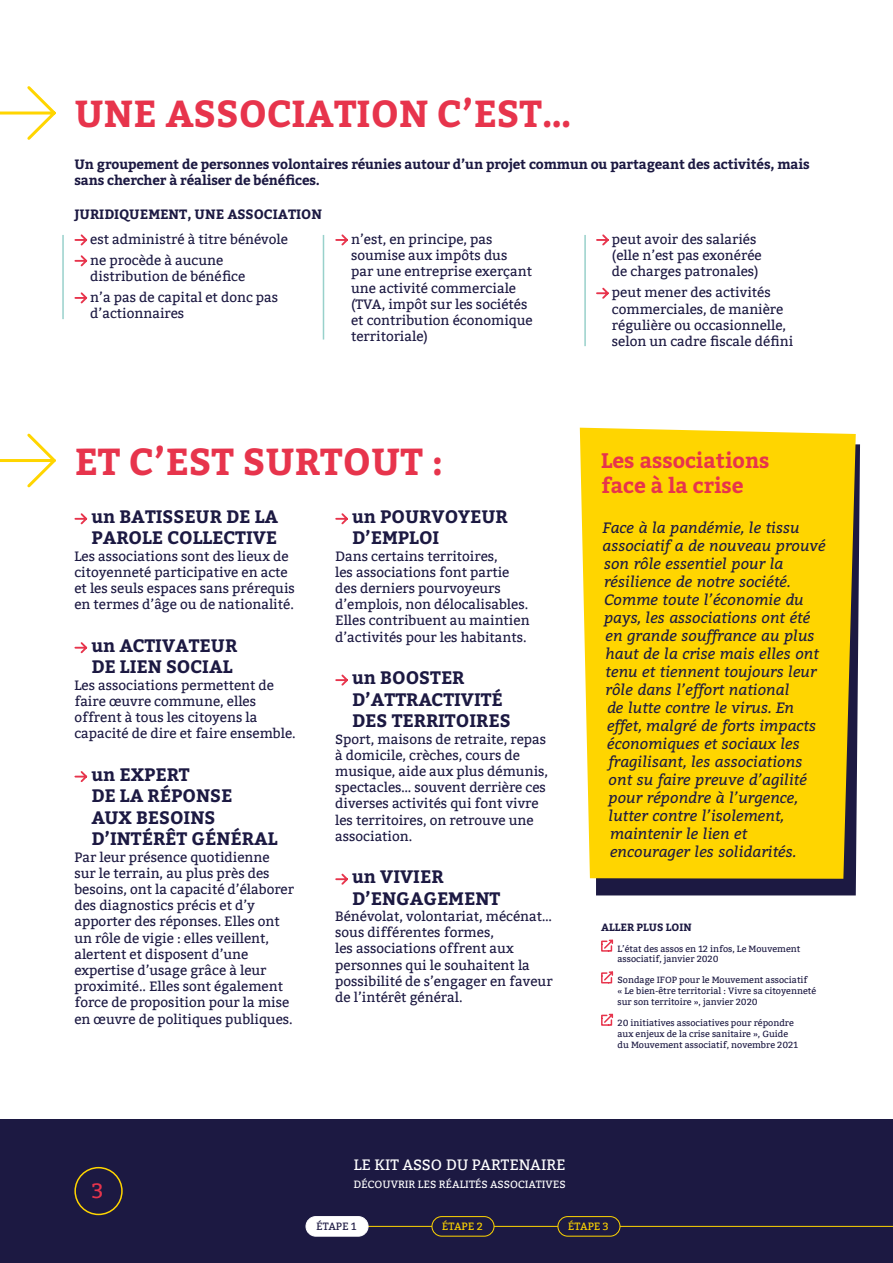
<style>
.page{position:relative;width:893px;height:1263px;background:#fff}
.page>*{position:absolute;margin:0;border:0;box-sizing:border-box;transform-origin:0 0}
.t1{font:700 37.5px "Bitter";color:#e7344c}
.t2{font:700 21px/25.2px "Bitter";color:#e7344c}
.t3{font:21px "Bitter";color:#e7344c}
.t4{font:700 18px/21.6px "Bitter";color:#1c1942}
.t5{font:italic 15px "Bitter";color:#1c1942}
.t6{font:15px "Bitter";color:#fff}
.t7{font:13.5px/16.2px "Bitter";color:#1c1942}
.t8{font:700 13.5px/16.2px "Bitter";letter-spacing:-.01em;color:#1c1942}
.t9{font:10.5px "Bitter";color:#fff}
.t10{font:700 10.5px "Bitter";color:#1c1942}
.t11{font:10.5px "Bitter";color:#ffd500}
.t12{font:10.5px "Bitter";color:#1c1942}
.t13{font:9px/10.8px "Bitter";color:#1c1942}
</style>
<div class="page">
<div style="left:0;top:1119px;width:893px;height:144px;background:#1c1942"></div>
<div style="left:74px;top:1167px;width:49px;height:48px;border:2px solid #ffd500;border-radius:50%"></div>
<hr style="left:337px;top:1226px;width:556px;height:1px;background:#ffd500">
<div style="left:306px;top:1216px;width:62px;height:20px;background:#fff;border-radius:10px"></div>
<div style="left:306px;top:1216px;width:62px;height:20px;border:1px solid #fff;border-radius:10px"></div>
<div style="left:432px;top:1216px;width:62px;height:20px;background:#1c1942;border-radius:10px"></div>
<div style="left:432px;top:1216px;width:62px;height:20px;border:1px solid #ffd500;border-radius:10px"></div>
<div style="left:558px;top:1216px;width:62px;height:20px;background:#1c1942;border-radius:10px"></div>
<div style="left:558px;top:1216px;width:62px;height:20px;border:1px solid #ffd500;border-radius:10px"></div>
<svg style="left:596px;top:444px;width:264px;height:451px;background:#3f3d5f"></svg>
<svg style="left:74px;top:234px;width:14px;height:12px"></svg>
<svg style="left:74px;top:255px;width:14px;height:12px"></svg>
<svg style="left:74px;top:292px;width:14px;height:12px"></svg>
<svg style="left:335px;top:234px;width:13px;height:12px"></svg>
<svg style="left:596px;top:234px;width:13px;height:12px"></svg>
<svg style="left:596px;top:287px;width:13px;height:12px"></svg>
<svg style="left:74px;top:513px;width:14px;height:12px"></svg>
<svg style="left:74px;top:642px;width:14px;height:12px"></svg>
<svg style="left:74px;top:771px;width:14px;height:11px"></svg>
<svg style="left:335px;top:513px;width:13px;height:12px"></svg>
<svg style="left:335px;top:674px;width:13px;height:12px"></svg>
<svg style="left:335px;top:873px;width:13px;height:12px"></svg>
<svg style="left:0;top:86px;width:56px;height:54px"></svg>
<svg style="left:0;top:433px;width:56px;height:55px"></svg>
<hr style="left:62px;top:235px;width:2px;height:84px;background:#98d1cb">
<hr style="left:323px;top:235px;width:1px;height:105px;background:#98d1cb">
<hr style="left:584px;top:235px;width:2px;height:111px;background:#98d1cb">
<div style="left:580px;top:428px;width:276px;height:451px;background:#ffd500"></div>
<svg style="left:601px;top:939px;width:13px;height:13px"></svg>
<svg style="left:601px;top:1013px;width:13px;height:13px"></svg>
<svg style="left:601px;top:971px;width:13px;height:13px"></svg>
<h1 class="t1" style="left:74px;top:91px;width:498px">UNE ASSOCIATION C’EST…</h1>
<p class="t8" style="left:74px;top:156px;width:737px">Un groupement de personnes volontaires réunies autour d’un projet commun ou partageant des activités, mais sans chercher à réaliser de bénéfices.</p>
<p class="t8" style="left:74px;top:207px;width:249px">JURIDIQUEMENT, UNE ASSOCIATION</p>
<p class="t7" style="left:90px;top:229px;width:199px;line-height:20.9px">est administré à titre bénévole ne procède à aucune</p>
<p class="t7" style="left:90px;top:266px;width:189px;line-height:20.9px">distribution de bénéfice<br>n’a pas de capital et donc pas</p>
<p class="t7" style="left:90px;top:306px;width:96px">d’actionnaires</p>
<p class="t7" style="left:351px;top:231px;width:183px">n’est, en principe, pas soumise aux impôts dus par une entreprise exerçant une activité commerciale (TVA, impôt sur les sociétés et contribution économique territoriale)</p>
<p class="t7" style="left:612px;top:231px;width:151px">peut avoir des salariés (elle n’est pas exonérée de charges patronales)</p>
<p class="t7" style="left:612px;top:285px;width:183px">peut mener des activités commerciales, de manière régulière ou occasionnelle, selon un cadre fiscale défini</p>
<h1 class="t1" style="left:74px;top:439px;width:370px">ET C’EST SURTOUT :</h1>
<h3 class="t4" style="left:91px;top:506px;width:188px">un BATISSEUR DE LA<br>PAROLE COLLECTIVE</h3>
<p class="t7" style="left:74px;top:548px;width:222px">Les associations sont des lieux de citoyenneté participative en acte et les seuls espaces sans prérequis en termes d’âge ou de nationalité.</p>
<h3 class="t4" style="left:91px;top:635px;width:147px">un ACTIVATEUR<br>DE LIEN SOCIAL</h3>
<p class="t7" style="left:74px;top:677px;width:223px">Les associations permettent de faire œuvre commune, elles offrent à tous les citoyens la capacité de dire et faire ensemble.</p>
<h3 class="t4" style="left:91px;top:764px;width:188px">un EXPERT<br>DE LA RÉPONSE<br>AUX BESOINS<br>D’INTÉRÊT GÉNÉRAL</h3>
<p class="t7" style="left:74px;top:849px;width:221px">Par leur présence quotidienne sur le terrain, au plus près des besoins, ont la capacité d’élaborer des diagnostics précis et d’y apporter des réponses. Elles ont un rôle de vigie : elles veillent, alertent et disposent d’une expertise d’usage grâce à leur proximité.. Elles sont également force de proposition pour la mise en œuvre de politiques publiques.</p>
<h3 class="t4" style="left:352px;top:506px;width:157px">un POURVOYEUR<br>D’EMPLOI</h3>
<p class="t7" style="left:335px;top:548px;width:196px">Dans certains territoires,<br>les associations font partie des derniers pourvoyeurs d’emplois, non délocalisables.<br>Elles contribuent au maintien d’activités pour les habitants.</p>
<h3 class="t4" style="left:352px;top:667px;width:160px">un BOOSTER<br>D’ATTRACTIVITÉ<br>DES TERRITOIRES</h3>
<p class="t7" style="left:335px;top:731px;width:214px">Sport, maisons de retraite, repas à domicile, crèches, cours de musique, aide aux plus démunis, spectacles… souvent derrière ces diverses activités qui font vivre les territoires, on retrouve une association.</p>
<h3 class="t4" style="left:352px;top:866px;width:150px">un VIVIER<br>D’ENGAGEMENT</h3>
<p class="t7" style="left:335px;top:908px;width:219px">Bénévolat, volontariat, mécénat… sous différentes formes,<br>les associations offrent aux personnes qui le souhaitent la possibilité de s’engager en faveur de l’intérêt général.</p>
<h2 class="t2" style="left:601px;top:448px;width:170px">Les associations face à la crise</h2>
<p class="t5" style="left:603px;top:516px;width:198px">Face à la pandémie, le tissu</p>
<p class="t5" style="left:603px;top:534px;width:225px">associatif a de nouveau prouvé</p>
<p class="t5" style="left:604px;top:552px;width:181px">son rôle essentiel pour la</p>
<p class="t5" style="left:604px;top:570px;width:188px">résilience de notre société.</p>
<p class="t5" style="left:604px;top:588px;width:201px">Comme toute l’économie du</p>
<p class="t5" style="left:604px;top:606px;width:208px">pays, les associations ont été</p>
<p class="t5" style="left:606px;top:624px;width:210px">en grande souffrance au plus</p>
<p class="t5" style="left:606px;top:642px;width:215px">haut de la crise mais elles ont</p>
<p class="t5" style="left:606px;top:660px;width:213px">tenu et tiennent toujours leur</p>
<p class="t5" style="left:606px;top:678px;width:185px">rôle dans l’effort national</p>
<p class="t5" style="left:607px;top:696px;width:188px">de lutte contre le virus. En</p>
<p class="t5" style="left:607px;top:714px;width:210px">effet, malgré de forts impacts</p>
<p class="t5" style="left:607px;top:732px;width:194px">économiques et sociaux les</p>
<p class="t5" style="left:609px;top:750px;width:195px">fragilisant, les associations</p>
<p class="t5" style="left:609px;top:768px;width:200px">ont su faire preuve d’agilité</p>
<p class="t5" style="left:609px;top:786px;width:191px">pour répondre à l’urgence,</p>
<p class="t5" style="left:609px;top:804px;width:177px">lutter contre l’isolement,</p>
<p class="t5" style="left:610px;top:822px;width:139px">maintenir le lien et</p>
<p class="t5" style="left:610px;top:840px;width:187px">encourager les solidarités.</p>
<p class="t10" style="left:601px;top:921px;width:92px">ALLER PLUS LOIN</p>
<p class="t13" style="left:618px;top:943px;width:184px">L’état des assos en 12 infos, Le Mouvement associatif, janvier 2020</p>
<p class="t13" style="left:618px;top:975px;width:200px">Sondage IFOP pour le Mouvement associatif<br>« Le bien-être territorial : Vivre sa citoyenneté sur son territoire », janvier 2020</p>
<p class="t13" style="left:618px;top:1017px;width:182px">20 initiatives associatives pour répondre aux enjeux de la crise sanitaire », Guide du Mouvement associatif, novembre 2021</p>
<h2 class="t3" style="left:92px;top:1179px;width:13px">3</h2>
<p class="t6" style="left:354px;top:1155px;width:213px">LE KIT ASSO DU PARTENAIRE</p>
<p class="t9" style="left:353px;top:1178px;width:214px">DÉCOUVRIR LES RÉALITÉS ASSOCIATIVES</p>
<p class="t12" style="left:316px;top:1220px;width:42px">ÉTAPE 1</p>
<p class="t11" style="left:442px;top:1220px;width:42px">ÉTAPE 2</p>
<p class="t11" style="left:568px;top:1220px;width:42px">ÉTAPE 3</p>
</div>
